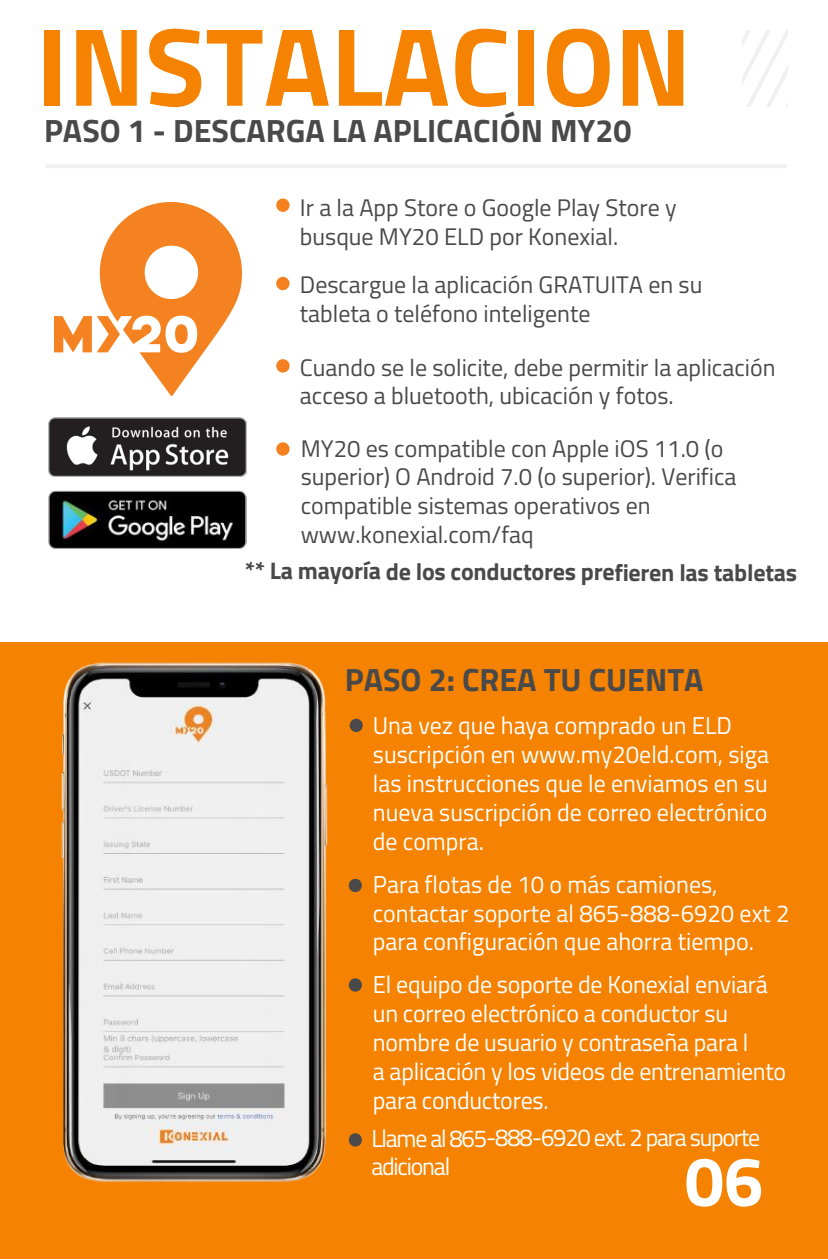
<style>
.page{position:relative;width:828px;height:1260px;background:#fff}
.page>*{position:absolute;margin:0;border:0;box-sizing:border-box;transform-origin:0 0}
.t1{font:700 111.4px "Titillium Web";color:#f58200}
.t2{font:700 70px "Titillium Web";color:#fff}
.t3{font:700 32.2px "Titillium Web";color:#4a494a}
.t4{font:24.4px/28.8px "Titillium Web";color:#fff}
.t5{font:24.4px/29px "Titillium Web";letter-spacing:-.055em;color:#fff}
.t6{font:24px/28.8px "Titillium Web";color:#4a494a}
.t7{font:700 24px "Titillium Web";letter-spacing:-.015em;color:#4a494a}
</style>
<div class="page">
<div style="left:1px;top:642px;width:827px;height:617px;background:#f58200"></div>
<svg style="left:743px;top:30px;width:44px;height:76px"></svg>
<hr style="left:46px;top:164px;width:741px;height:4px;background:#f0f0f0">
<img style="left:48px;top:417px;width:199px;height:59px">
<img style="left:48px;top:490px;width:199px;height:59px">
<div style="left:276px;top:199px;width:14px;height:13px;background:#f48020;border-radius:50%"></div>
<div style="left:276px;top:277px;width:14px;height:13px;background:#f48020;border-radius:50%"></div>
<div style="left:276px;top:359px;width:14px;height:14px;background:#f48020;border-radius:50%"></div>
<div style="left:276px;top:442px;width:14px;height:14px;background:#f48020;border-radius:50%"></div>
<div style="left:350px;top:719px;width:13px;height:13px;background:#4a494a;border-radius:50%"></div>
<svg style="left:348px;top:878px;width:14px;height:15px"></svg>
<svg style="left:348px;top:978px;width:14px;height:14px"></svg>
<svg style="left:348px;top:1133px;width:14px;height:14px"></svg>
<img style="left:55px;top:202px;width:186px;height:193px">
<img style="left:61px;top:662px;width:267px;height:520px">
<h1 class="t1" style="left:36px;top:-18px;width:657px">INSTALACION</h1>
<h3 class="t3" style="left:44px;top:106px;width:589px">PASO 1 - DESCARGA LA APLICACIÓN MY20</h3>
<p class="t6" style="left:300px;top:192px;width:378px">Ir a la App Store o Google Play Store y busque MY20 ELD por Konexial.</p>
<p class="t6" style="left:300px;top:269px;width:404px">Descargue la aplicación GRATUITA en su tableta o teléfono inteligente</p>
<p class="t6" style="left:300px;top:352px;width:477px">Cuando se le solicite, debe permitir la aplicación acceso a bluetooth, ubicación y fotos.</p>
<p class="t6" style="left:301px;top:433px;width:437px">MY20 es compatible con Apple iOS 11.0 (o superior) O Android 7.0 (o superior). Verifica compatible sistemas operativos en www.konexial.com/faq</p>
<p class="t7" style="left:245px;top:553px;width:554px">** La mayoría de los conductores prefieren las tabletas</p>
<h3 class="t3" style="left:345px;top:655px;width:360px">PASO 2: CREA TU CUENTA</h3>
<p class="t4" style="left:373px;top:710px;width:398px">Una vez que haya comprado un ELD suscripción en www.my20eld.com, siga las instrucciones que le enviamos en su nueva suscripción de correo electrónico de compra.</p>
<p class="t4" style="left:373px;top:869px;width:418px">Para flotas de 10 o más camiones, contactar soporte al 865-888-6920 ext 2 para configuración que ahorra tiempo.</p>
<p class="t4" style="left:373px;top:969px;width:415px">El equipo de soporte de Konexial enviará un correo electrónico a conductor su nombre de usuario y contraseña para l<br>a aplicación y los videos de entrenamiento para conductores.</p>
<p class="t5" style="left:371px;top:1122px;width:391px">Llame al 865-888-6920 ext. 2 para suporte adicional</p>
<h2 class="t2" style="left:685px;top:1128px;width:80px">06</h2>
</div>
